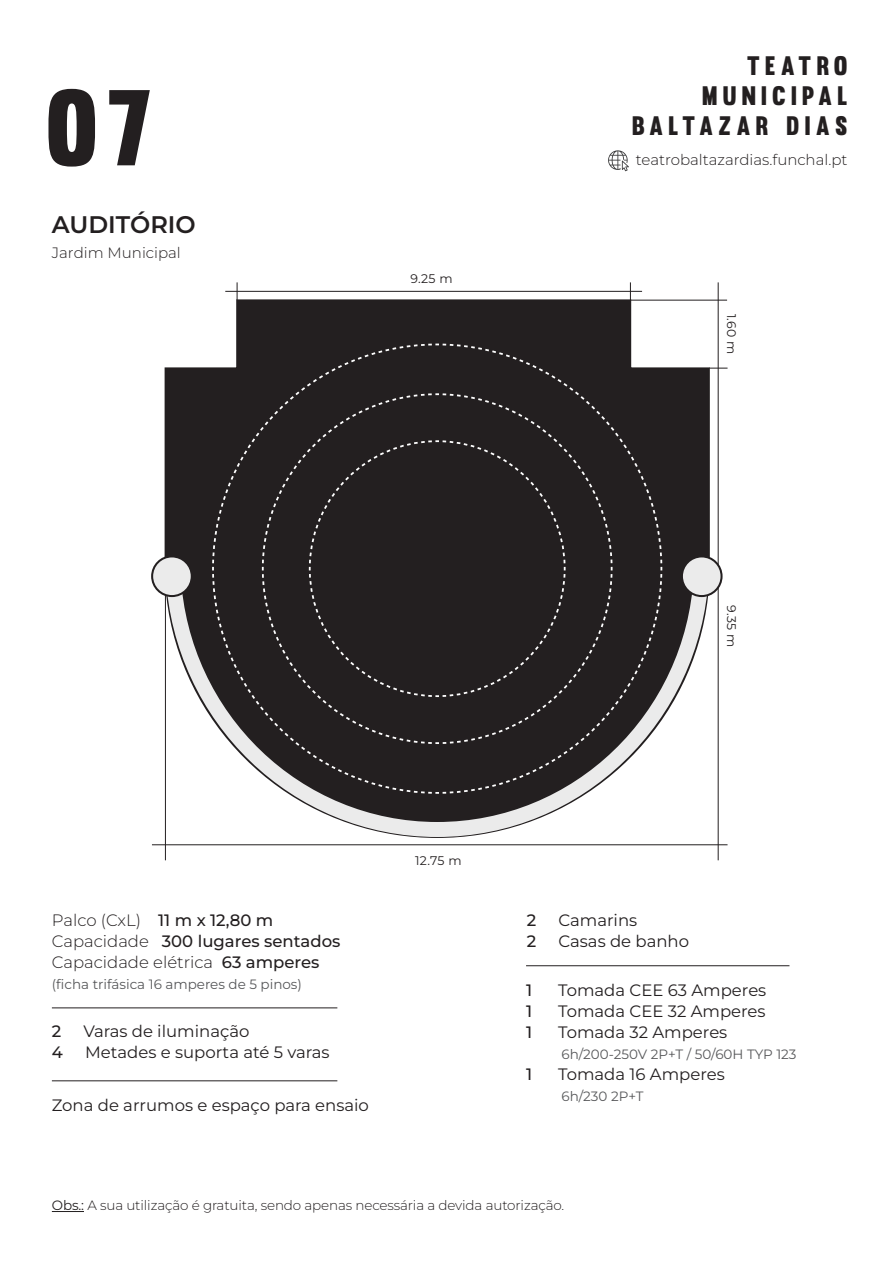
<style>
.page{position:relative;width:893px;height:1263px;background:#fff}
.page>*{position:absolute;margin:0;border:0;box-sizing:border-box;transform-origin:0 0}
.t1{font:105.3px "Muro";color:#231f20}
.t2{font:26.25px/30px "Muro";letter-spacing:.2em;color:#231f20;text-align:right}
.t3{font:600 24px "Montserrat";color:#231f20}
.t4{font:16.5px "Montserrat";color:#231f20}
.t5{font:300 16.5px/21px "Montserrat";color:#231f20}
.t6{font:500 16.5px "Montserrat";color:#231f20}
.t7{font:300 15px "Montserrat";color:#231f20}
.t8{font:13.5px "Montserrat";color:#57585a}
.t9{font:300 13.5px "Montserrat";letter-spacing:-.01em;color:#231f20}
.t10{font:12.45px "Montserrat";letter-spacing:.025em;color:#231f20}
.s1{font-weight:500}
.s2{font-weight:400}
</style>
<div class="page">
<hr style="left:52px;top:1008px;width:285px;height:1px;background:#231f20">
<hr style="left:52px;top:1080px;width:285px;height:1px;background:#231f20">
<hr style="left:52px;top:1211px;width:32px;height:1px;background:#231f20">
<svg style="left:164px;top:298px;width:547px;height:541px"></svg>
<div style="left:211px;top:343px;width:452px;height:232px;background:#231f20"></div>
<hr style="left:718px;top:282px;width:1px;height:578px;background:#231f20">
<hr style="left:152px;top:844px;width:575px;height:1px;background:#231f20">
<hr style="left:225px;top:291px;width:417px;height:1px;background:#231f20">
<svg style="left:709px;top:368px;width:18px;height:1px"></svg>
<hr style="left:630px;top:300px;width:97px;height:1px;background:#231f20">
<svg style="left:630px;top:282px;width:1px;height:18px"></svg>
<svg style="left:237px;top:282px;width:1px;height:18px"></svg>
<hr style="left:165px;top:582px;width:1px;height:278px;background:#231f20">
<svg style="left:166px;top:575px;width:543px;height:262px;fill:#231f20"></svg>
<div style="left:682px;top:556px;width:39px;height:40px;background:#ebebeb;border-radius:50%"></div>
<div style="left:681px;top:555px;width:42px;height:42px;border:2px solid #231f20;border-radius:50%"></div>
<div style="left:152px;top:556px;width:40px;height:40px;background:#ebebeb;border-radius:50%"></div>
<div style="left:151px;top:555px;width:42px;height:42px;border:2px solid #231f20;border-radius:50%"></div>
<hr style="left:526px;top:965px;width:263px;height:1px;background:#231f20">
<svg style="left:608px;top:150px;width:21px;height:21px"></svg>
<h1 class="t1" style="left:45px;top:64px;width:109px">07</h1>
<h3 class="t3" style="left:52px;top:209px;width:145px">AUDITÓRIO</h3>
<p class="t7" style="left:52px;top:242px;width:130px">Jardim Municipal</p>
<p class="t10" style="left:410px;top:270px;width:44px">9.25 m</p>
<h2 class="t2" style="left:632px;top:51px;width:217px">TEATRO<br>MUNICIPAL<br>BALTAZAR DIAS</h2>
<p class="t7" style="left:636px;top:149px;width:213px">teatrobaltazardias.funchal.pt</p>
<p class="t10" style="left:740px;top:314px;width:42px;rotate:90deg">1.60 m</p>
<p class="t10" style="left:740px;top:605px;width:44px;rotate:90deg">9.35 m</p>
<p class="t5" style="left:52px;top:909px;width:290px">Palco (CxL) <span class="s1">11 m x 12,80 m<br></span>Capacidade <span class="s1">300 lugares sentados<br></span>Capacidade elétrica <span class="s1">63 amperes</span></p>
<p class="t8" style="left:52px;top:975px;width:252px">(ficha trifásica 16 amperes de 5 pinos)</p>
<p class="t6" style="left:52px;top:1020px;width:11px">2</p>
<p class="t4" style="left:84px;top:1020px;width:167px">Varas de iluminação</p>
<p class="t6" style="left:52px;top:1041px;width:13px">4</p>
<p class="t4" style="left:85px;top:1041px;width:246px">Metades e suporta até 5 varas</p>
<p class="t4" style="left:52px;top:1094px;width:319px">Zona de arrumos e espaço para ensaio</p>
<p class="t10" style="left:415px;top:852px;width:48px">12.75 m</p>
<p class="t6" style="left:527px;top:909px;width:11px">2</p>
<p class="t4" style="left:558px;top:909px;width:80px">Camarins</p>
<p class="t6" style="left:527px;top:930px;width:11px">2</p>
<p class="t4" style="left:558px;top:930px;width:132px">Casas de banho</p>
<p class="t6" style="left:526px;top:979px;width:8px">1</p>
<p class="t4" style="left:558px;top:979px;width:210px">Tomada CEE 63 Amperes</p>
<p class="t6" style="left:526px;top:1000px;width:8px">1</p>
<p class="t4" style="left:558px;top:1000px;width:209px">Tomada CEE 32 Amperes</p>
<p class="t6" style="left:526px;top:1021px;width:8px">1</p>
<p class="t4" style="left:558px;top:1021px;width:171px">Tomada 32 Amperes</p>
<p class="t8" style="left:561px;top:1045px;width:237px">6h/200-250V 2P+T / 50/60H TYP 123</p>
<p class="t6" style="left:526px;top:1063px;width:8px">1</p>
<p class="t4" style="left:558px;top:1063px;width:168px">Tomada 16 Amperes</p>
<p class="t8" style="left:561px;top:1087px;width:84px">6h/230 2P+T</p>
<p class="t9" style="left:52px;top:1196px;width:514px"><span class="s2">Obs.:</span> A sua utilização é gratuita, sendo apenas necessária a devida autorização.</p>
</div>
